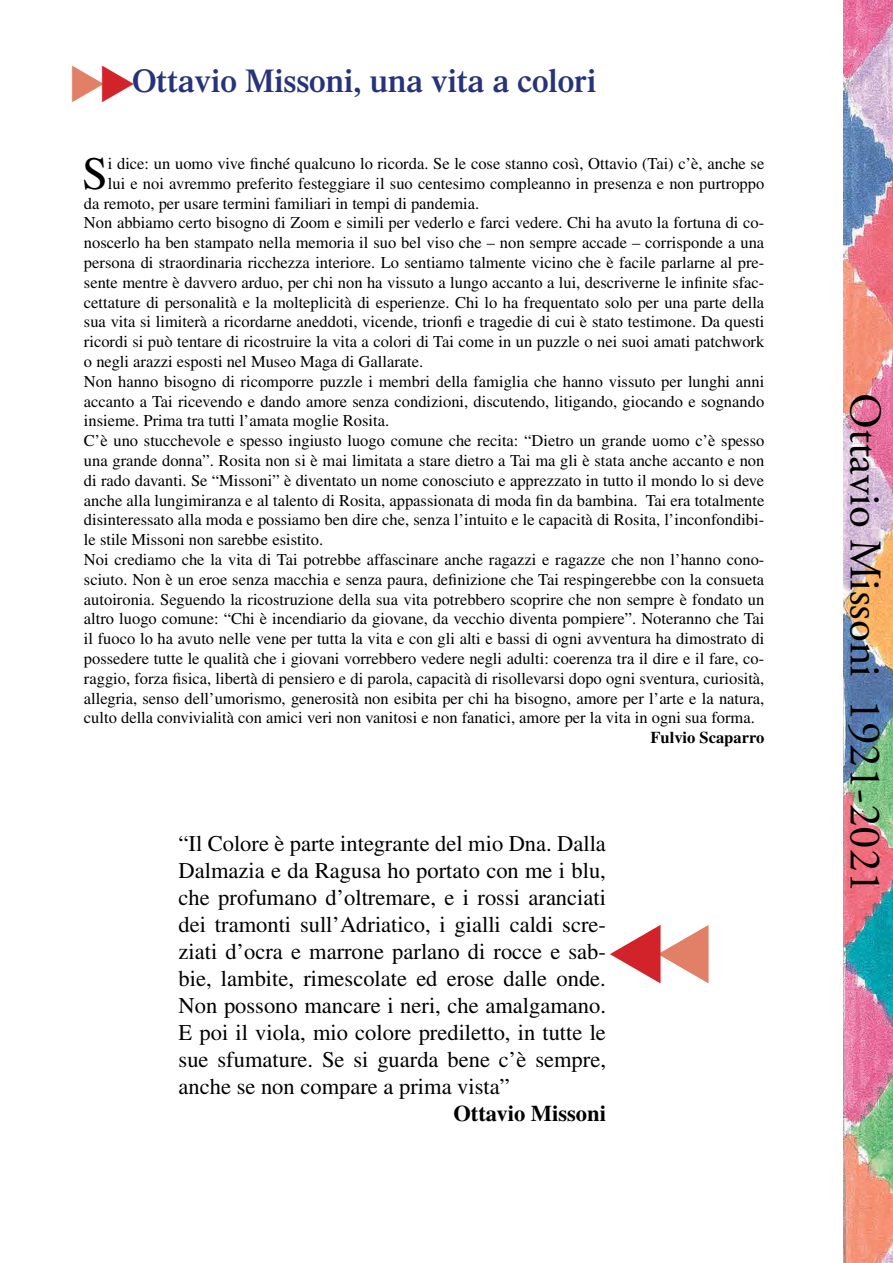
<style>
.page{position:relative;width:893px;height:1263px;background:#fff}
.page>*{position:absolute;margin:0;border:0;box-sizing:border-box;transform-origin:0 0}
.t1{font:46.35px "Times LT Std";color:#000}
.t2{font:45px "Adobe Garamond Pro";color:#000}
.t3{font:600 33px "Times LT Std";color:#26337b}
.t4{font:22.5px/27px "Times LT Std";color:#000;text-align:justify}
.t5{font:700 22.5px "Times LT Std";color:#000}
.t6{font:16.5px "Times LT Std";color:#000}
.t7{font:700 16.5px "Times LT Std";color:#000}
</style>
<div class="page">
<img style="left:844px;top:0;width:49px;height:1263px">
<h3 class="t3" style="left:132px;top:61px;width:465px">Ottavio Missoni, una vita a colori</h3>
<h1 class="t1" style="left:82px;top:147px;width:27px">S</h1>
<p class="t6" style="left:108px;top:154px;width:658px">i dice: un uomo vive finché qualcuno lo ricorda. Se le cose stanno così, Ottavio (Tai) c’è, anche se</p>
<p class="t6" style="left:108px;top:174px;width:658px">lui e noi avremmo preferito festeggiare il suo centesimo compleanno in presenza e non purtroppo</p>
<p class="t6" style="left:84px;top:194px;width:397px">da remoto, per usare termini familiari in tempi di pandemia.</p>
<p class="t6" style="left:84px;top:214px;width:682px">Non abbiamo certo bisogno di Zoom e simili per vederlo e farci vedere. Chi ha avuto la fortuna di co-</p>
<p class="t6" style="left:84px;top:233px;width:682px">noscerlo ha ben stampato nella memoria il suo bel viso che – non sempre accade – corrisponde a una</p>
<p class="t6" style="left:84px;top:253px;width:682px">persona di straordinaria ricchezza interiore. Lo sentiamo talmente vicino che è facile parlarne al pre-</p>
<p class="t6" style="left:84px;top:273px;width:682px">sente mentre è davvero arduo, per chi non ha vissuto a lungo accanto a lui, descriverne le infinite sfac-</p>
<p class="t6" style="left:84px;top:293px;width:682px">cettature di personalità e la molteplicità di esperienze. Chi lo ha frequentato solo per una parte della</p>
<p class="t6" style="left:84px;top:313px;width:682px">sua vita si limiterà a ricordarne aneddoti, vicende, trionfi e tragedie di cui è stato testimone. Da questi</p>
<p class="t6" style="left:84px;top:332px;width:682px">ricordi si può tentare di ricostruire la vita a colori di Tai come in un puzzle o nei suoi amati patchwork</p>
<p class="t6" style="left:84px;top:352px;width:341px">o negli arazzi esposti nel Museo Maga di Gallarate.</p>
<p class="t6" style="left:84px;top:372px;width:682px">Non hanno bisogno di ricomporre puzzle i membri della famiglia che hanno vissuto per lunghi anni</p>
<p class="t6" style="left:84px;top:392px;width:682px">accanto a Tai ricevendo e dando amore senza condizioni, discutendo, litigando, giocando e sognando</p>
<p class="t6" style="left:84px;top:412px;width:307px">insieme. Prima tra tutti l’amata moglie Rosita.</p>
<p class="t6" style="left:84px;top:431px;width:682px">C’è uno stucchevole e spesso ingiusto luogo comune che recita: “Dietro un grande uomo c’è spesso</p>
<p class="t6" style="left:84px;top:451px;width:682px">una grande donna”. Rosita non si è mai limitata a stare dietro a Tai ma gli è stata anche accanto e non</p>
<p class="t6" style="left:84px;top:471px;width:682px">di rado davanti. Se “Missoni” è diventato un nome conosciuto e apprezzato in tutto il mondo lo si deve</p>
<p class="t6" style="left:84px;top:491px;width:682px">anche alla lungimiranza e al talento di Rosita, appassionata di moda fin da bambina. Tai era totalmente</p>
<p class="t6" style="left:84px;top:511px;width:682px">disinteressato alla moda e possiamo ben dire che, senza l’intuito e le capacità di Rosita, l’inconfondibi-</p>
<p class="t6" style="left:84px;top:530px;width:241px">le stile Missoni non sarebbe esistito.</p>
<p class="t6" style="left:84px;top:550px;width:682px">Noi crediamo che la vita di Tai potrebbe affascinare anche ragazzi e ragazze che non l’hanno cono-</p>
<p class="t6" style="left:84px;top:570px;width:682px">sciuto. Non è un eroe senza macchia e senza paura, definizione che Tai respingerebbe con la consueta</p>
<p class="t6" style="left:84px;top:590px;width:682px">autoironia. Seguendo la ricostruzione della sua vita potrebbero scoprire che non sempre è fondato un</p>
<p class="t6" style="left:84px;top:610px;width:682px">altro luogo comune: “Chi è incendiario da giovane, da vecchio diventa pompiere”. Noteranno che Tai</p>
<p class="t6" style="left:84px;top:629px;width:682px">il fuoco lo ha avuto nelle vene per tutta la vita e con gli alti e bassi di ogni avventura ha dimostrato di</p>
<p class="t6" style="left:84px;top:649px;width:682px">possedere tutte le qualità che i giovani vorrebbero vedere negli adulti: coerenza tra il dire e il fare, co-</p>
<p class="t6" style="left:84px;top:669px;width:682px">raggio, forza fisica, libertà di pensiero e di parola, capacità di risollevarsi dopo ogni sventura, curiosità,</p>
<p class="t6" style="left:84px;top:689px;width:682px">allegria, senso dell’umorismo, generosità non esibita per chi ha bisogno, amore per l’arte e la natura,</p>
<p class="t6" style="left:84px;top:709px;width:672px">culto della convivialità con amici veri non vanitosi e non fanatici, amore per la vita in ogni sua forma.</p>
<p class="t7" style="left:650px;top:728px;width:115px">Fulvio Scaparro</p>
<p class="t4" style="left:179px;top:830px;width:429px">“Il Colore è parte integrante del mio Dna. Dalla Dalmazia e da Ragusa ho portato con me i blu, che profumano d’oltremare, e i rossi aranciati dei tramonti sull’Adriatico, i gialli caldi scre&shy;ziati d’ocra e marrone parlano di rocce e sab&shy;bie, lambite, rimescolate ed erose dalle onde.<br>Non possono mancare i neri, che amalgamano.<br>E poi il viola, mio colore prediletto, in tutte le sue sfumature. Se si guarda bene c’è sempre, anche se non compare a prima vista”</p>
<h3 class="t5" style="left:453px;top:1100px;width:154px">Ottavio Missoni</h3>
<h2 class="t2" style="left:892px;top:393px;width:502px;rotate:90deg">Ottavio Missoni 1921-2021</h2>
</div>
